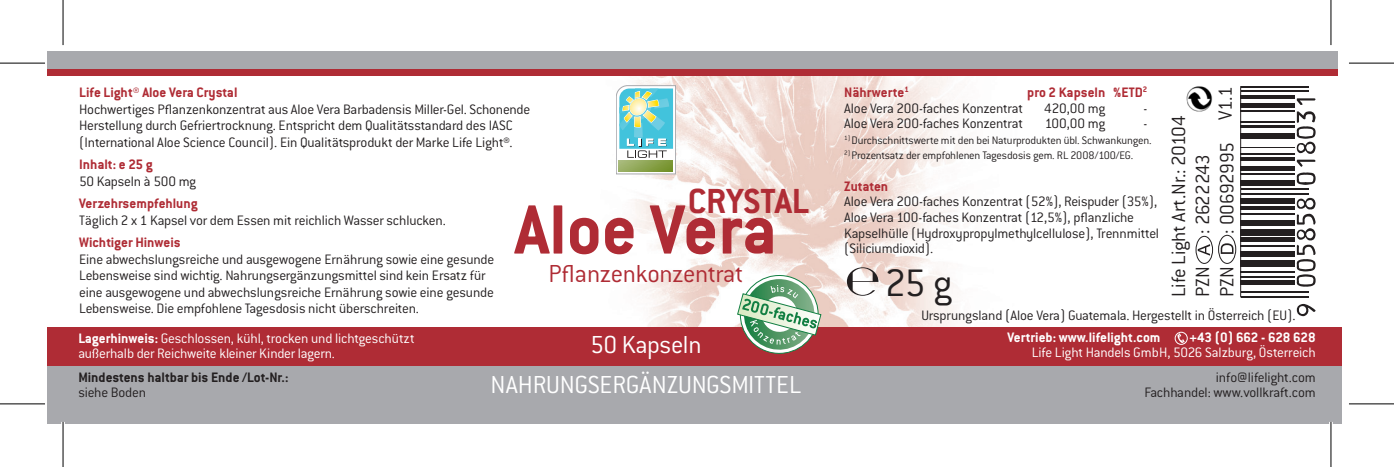
<style>
.page{position:relative;width:1394px;height:467px;background:#fff}
.page>*{position:absolute;margin:0;border:0;box-sizing:border-box;transform-origin:0 0}
.t1{font:700 76.2px "Conduit ITC";color:#af2c35}
.t2{font:300 42px "Conduit ITC";color:#231f20}
.t3{font:700 38.1px "Conduit ITC";color:#af2c35}
.t4{font:300 27px/39.6px "Conduit ITC";color:#fff;text-align:center}
.t5{font:300 27px "Conduit ITC";letter-spacing:-.015em;color:#af2c35}
.t6{font:300 21px/24px "Conduit ITC";letter-spacing:-.01em;color:#231f20}
.t7{font:300 21px "Conduit ITC";letter-spacing:-.035em;color:#231f20}
.t8{font:300 15px/16.5px "Conduit ITC";letter-spacing:-.015em;color:#231f20}
.t9{font:300 15px/15px "Conduit ITC";letter-spacing:-.01em;color:#fff}
.t10{font:700 15px "Conduit ITC";color:#af2c35}
.t11{font:700 15px "Conduit ITC";color:#fff}
.t12{font:700 15px "Conduit ITC";color:#231f20}
.t13{font:300 12px "Conduit ITC";letter-spacing:-.015em;color:#231f20}
.s1{font-weight:700}
</style>
<div class="page">
<hr style="left:1240px;top:295px;width:68px;height:2px;background:#231f20">
<hr style="left:1240px;top:291px;width:68px;height:2px;background:#231f20">
<hr style="left:1240px;top:280px;width:54px;height:4px;background:#231f20">
<hr style="left:1240px;top:275px;width:54px;height:2px;background:#231f20">
<hr style="left:1240px;top:271px;width:54px;height:1px;background:#231f20">
<div style="left:1240px;top:259px;width:54px;height:7px;background:#231f20"></div>
<div style="left:1240px;top:251px;width:54px;height:6px;background:#231f20"></div>
<hr style="left:1240px;top:244px;width:54px;height:2px;background:#231f20">
<hr style="left:1240px;top:237px;width:54px;height:4px;background:#231f20">
<div style="left:1240px;top:229px;width:54px;height:6px;background:#231f20"></div>
<div style="left:1240px;top:220px;width:54px;height:6px;background:#231f20"></div>
<hr style="left:1240px;top:213px;width:54px;height:1px;background:#231f20">
<hr style="left:1240px;top:206px;width:54px;height:4px;background:#231f20">
<div style="left:1240px;top:198px;width:54px;height:5px;background:#231f20"></div>
<hr style="left:1240px;top:193px;width:68px;height:2px;background:#231f20">
<hr style="left:1240px;top:188px;width:68px;height:2px;background:#231f20">
<div style="left:1240px;top:180px;width:54px;height:5px;background:#231f20"></div>
<hr style="left:1240px;top:173px;width:54px;height:1px;background:#231f20">
<hr style="left:1240px;top:166px;width:54px;height:4px;background:#231f20">
<hr style="left:1240px;top:157px;width:54px;height:4px;background:#231f20">
<hr style="left:1240px;top:153px;width:54px;height:1px;background:#231f20">
<hr style="left:1240px;top:146px;width:54px;height:1px;background:#231f20">
<div style="left:1240px;top:133px;width:54px;height:5px;background:#231f20"></div>
<hr style="left:1240px;top:126px;width:54px;height:2px;background:#231f20">
<hr style="left:1240px;top:121px;width:54px;height:2px;background:#231f20">
<hr style="left:1240px;top:110px;width:54px;height:2px;background:#231f20">
<div style="left:1240px;top:103px;width:54px;height:5px;background:#231f20"></div>
<hr style="left:1240px;top:95px;width:54px;height:3px;background:#231f20">
<hr style="left:1240px;top:90px;width:68px;height:2px;background:#231f20">
<hr style="left:1240px;top:86px;width:68px;height:1px;background:#231f20">
<svg style="left:1296px;top:197px;width:19px;height:89px"></svg>
<svg style="left:1296px;top:111px;width:19px;height:74px"></svg>
<svg style="left:1296px;top:98px;width:19px;height:7px"></svg>
<svg style="left:1296px;top:303px;width:19px;height:13px"></svg>
<img style="left:616px;top:76px;width:342px;height:251px">
<div style="left:47px;top:327px;width:1293px;height:38px;background:#af2c35"></div>
<div style="left:47px;top:365px;width:1293px;height:58px;background:#a8a9ad"></div>
<svg style="left:1195px;top:236px;width:17px;height:27px"></svg>
<div style="left:1195px;top:236px;width:17px;height:27px;border:1px solid #231f20;border-radius:50%"></div>
<svg style="left:1197px;top:244px;width:12px;height:11px"></svg>
<svg style="left:1218px;top:235px;width:17px;height:28px"></svg>
<div style="left:1217px;top:235px;width:18px;height:28px;border:1px solid #231f20;border-radius:50%"></div>
<svg style="left:1220px;top:243px;width:13px;height:10px"></svg>
<img style="left:1186px;top:86px;width:27px;height:26px">
<svg style="left:616px;top:85px;width:59px;height:89px"></svg>
<div style="left:47px;top:51px;width:1290px;height:18px;background:#a8a9ad"></div>
<div style="left:47px;top:69px;width:1290px;height:7px;background:#af2c35"></div>
<hr style="left:1239px;top:86px;width:1px;height:211px;background:#231f20">
<div style="left:1174px;top:331px;width:13px;height:13px;border:1px solid #fff;border-radius:50%"></div>
<svg style="left:1177px;top:333px;width:7px;height:9px"></svg>
<svg style="left:736px;top:271px;width:86px;height:83px"></svg>
<svg style="left:846px;top:267px;width:32px;height:28px"></svg>
<svg style="left:0;top:404px;width:45px;height:1px"></svg>
<svg style="left:1349px;top:404px;width:44px;height:1px"></svg>
<hr style="left:61px;top:421px;width:4px;height:45px;background:#fff">
<svg style="left:1331px;top:0;width:1px;height:45px"></svg>
<svg style="left:1328px;top:422px;width:4px;height:44px"></svg>
<hr style="left:0;top:62px;width:45px;height:2px;background:#000">
<hr style="left:1348px;top:62px;width:45px;height:2px;background:#000">
<hr style="left:0;top:403px;width:45px;height:1px;background:#000">
<hr style="left:1348px;top:403px;width:45px;height:1px;background:#000">
<hr style="left:62px;top:0;width:2px;height:45px;background:#000">
<hr style="left:62px;top:421px;width:2px;height:45px;background:#000">
<hr style="left:1330px;top:0;width:1px;height:45px;background:#000">
<hr style="left:1330px;top:421px;width:1px;height:45px;background:#000">
<p class="t10" style="left:79px;top:83px;width:160px">Life Light® Aloe Vera Crystal</p>
<p class="t8" style="left:79px;top:100px;width:452px">Hochwertiges Pflanzenkonzentrat aus Aloe Vera Barbadensis Miller-Gel. Schonende<br>Herstellung durch Gefriertrocknung. Entspricht dem Qualitätsstandard des IASC<br>(I nternational Aloe Science Council). Ein Qualitätsprodukt der Marke Life Light®.</p>
<p class="t10" style="left:79px;top:155px;width:75px">Inhalt: e 25 g</p>
<p class="t8" style="left:79px;top:172px;width:118px">50 Kapseln à 500 mg</p>
<p class="t10" style="left:79px;top:194px;width:120px">Verzehrsempfehlung</p>
<p class="t8" style="left:79px;top:211px;width:368px">Täglich 2 x 1 Kapsel vor dem Essen mit reichlich Wasser schlucken.</p>
<p class="t10" style="left:79px;top:233px;width:103px">Wichtiger Hinweis</p>
<p class="t8" style="left:79px;top:250px;width:416px">Eine abwechslungsreiche und ausgewogene Ernährung sowie eine gesunde Lebensweise sind wichtig. Nahrungsergänzungsmittel sind kein Ersatz für eine ausgewogene und abwechslungsreiche Ernährung sowie eine gesunde Lebensweise. Die empfohlene Tagesdosis nicht überschreiten.</p>
<h3 class="t5" style="left:548px;top:259px;width:196px">Pflanzenkonzentrat</h3>
<h3 class="t3" style="left:687px;top:179px;width:90px">Crystal</h3>
<h1 class="t1" style="left:514px;top:185px;width:264px">Aloe Vera</h1>
<p class="t9" style="left:78px;top:330px;width:338px"><span class="s1">Lagerhinweis:</span> Geschlossen, kühl, trocken und lichtgeschützt außerhalb der Reichweite kleiner Kinder lagern.</p>
<p class="t12" style="left:78px;top:367px;width:209px">Mindestens haltbar bis Ende /Lot-Nr.:</p>
<p class="t8" style="left:78px;top:383px;width:69px">siehe Boden</p>
<h3 class="t4" style="left:490px;top:324px;width:305px">50 Kapseln nahrungsergänzungSmittel</h3>
<p class="t10" style="left:844px;top:83px;width:66px">Nährwerte<sup>1</sup></p>
<p class="t10" style="left:1027px;top:83px;width:122px">pro 2 Kapseln %ETD<sup>2</sup></p>
<p class="t8" style="left:844px;top:99px;width:180px">Aloe Vera 200-faches Konzentrat</p>
<p class="t8" style="left:1044px;top:99px;width:63px">420,00 mg</p>
<p class="t8" style="left:1143px;top:99px;width:5px">-</p>
<p class="t8" style="left:844px;top:115px;width:180px">Aloe Vera 200-faches Konzentrat</p>
<p class="t8" style="left:1044px;top:115px;width:62px">100,00 mg</p>
<p class="t8" style="left:1143px;top:115px;width:5px">-</p>
<p class="t13" style="left:844px;top:133px;width:309px"><sup>1)</sup> Durchschnittswerte mit den bei Naturprodukten übl. Schwankungen.</p>
<p class="t13" style="left:844px;top:149px;width:290px"><sup>2)</sup> Prozentsatz der empfohlenen Tagesdosis gem. RL 2008/100/EG.</p>
<p class="t10" style="left:844px;top:177px;width:45px">Zutaten</p>
<p class="t8" style="left:844px;top:194px;width:316px;line-height:15.6px">Aloe Vera 200-faches Konzentrat (52%), Reispuder (35%), Aloe Vera 100-faches Konzentrat (12,5%), pflanzliche Kapselhülle (Hydroxypropylmethylcellulose), Trennmittel (Siliciumdioxid).</p>
<h2 class="t2" style="left:884px;top:260px;width:69px">25 g</h2>
<h3 class="t6" style="left:1166px;top:297px;width:183px;rotate:-90deg">Life Light Art.Nr.: 20104<br>PZN</h3>
<h3 class="t7" style="left:1191px;top:233px;width:81px;rotate:-90deg">: 2622243</h3>
<h3 class="t6" style="left:1214px;top:233px;width:148px;rotate:-90deg">: 00692995 V1.1</h3>
<h3 class="t6" style="left:1214px;top:297px;width:32px;rotate:-90deg">PZN</h3>
<p class="t8" style="left:921px;top:307px;width:375px">Ursprungsland (Aloe Vera) Guatemala. Hergestellt in Österreich (EU ).</p>
<p class="t11" style="left:1007px;top:328px;width:155px">Vertrieb: www.lifelight.com</p>
<p class="t11" style="left:1189px;top:328px;width:128px">+43 (0) 662 - 628 628</p>
<p class="t9" style="left:1031px;top:344px;width:285px">Life Light Handels GmbH, 5026 Salzburg, Österreich</p>
<p class="t8" style="left:1144px;top:369px;width:172px;line-height:15px;text-align:right">info@lifelight.com<br>Fachhandel: www.vollkraft.com</p>
</div>
